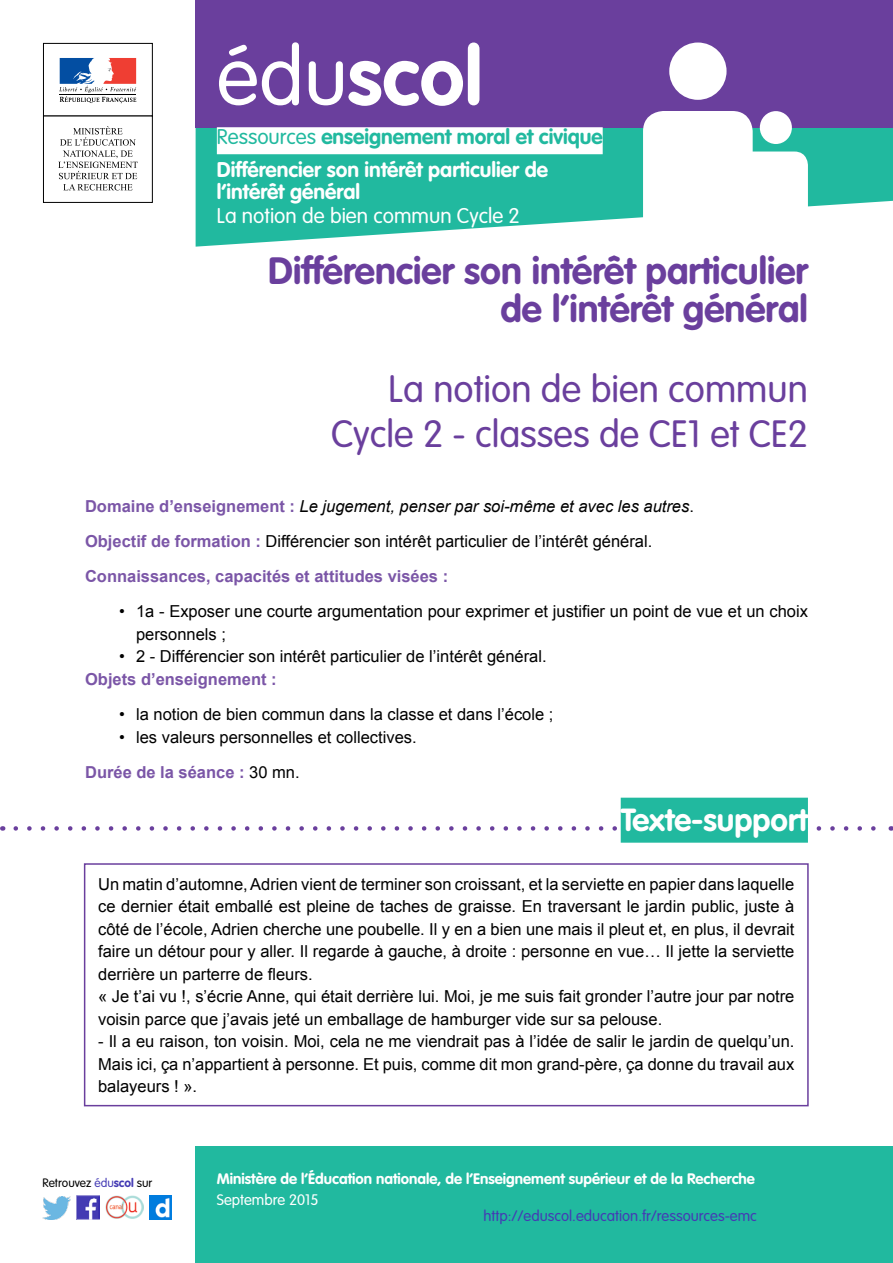
<style>
.page{position:relative;width:893px;height:1263px;background:#fff}
.page>*{position:absolute;margin:0;border:0;box-sizing:border-box;transform-origin:0 0}
.t1{font:700 81px "VAG Rounded Std";color:#fff}
.t2{font:700 37.5px/37.5px "VAG Rounded Std";color:#6a3f9d;text-align:right}
.t3{font:300 37.5px/45px "VAG Rounded Std";color:#6a3f9d;text-align:right}
.t4{font:700 31.5px "VAG Rounded Std";color:#fff}
.t5{font:700 21px/33px "VAG Rounded Std";color:#fff}
.t6{font:300 21px "VAG Rounded Std";color:#fff}
.t7{font:16.5px/22.5px "Arial";color:#000}
.t8{font:700 16.5px/35.2px "Arial";color:#7b56a7}
.t9{font:700 15px "VAG Rounded Std";color:#fff}
.t10{font:300 15px "VAG Rounded Std";color:#443bb4}
.t11{font:300 15px "VAG Rounded Std";color:#fff}
.t12{font:300 12px "VAG Rounded Std";color:#000}
.s1{font-weight:300}
.s2{font-weight:300;color:#21b99f}
.s3{color:#21b99f}
.s4{font-weight:400;font-style:italic;color:#000}
.s5{font-weight:400;color:#000}
.s6{font-weight:700;color:#7b56a7}
.s7{color:#443bb4}
.s8{font-weight:700;color:#443bb4}
</style>
<div class="page">
<svg style="left:196px;top:128px;width:697px;height:119px;fill:#21b99f"></svg>
<div style="left:43px;top:43px;width:110px;height:73px;border:1px solid #000"></div>
<svg style="left:59px;top:58px;width:77px;height:45px"></svg>
<hr style="left:60px;top:94px;width:76px;height:1px;background:#000">
<div style="left:43px;top:116px;width:110px;height:87px;border:1px solid #000"></div>
<svg style="left:58px;top:126px;width:80px;height:64px"></svg>
<div style="left:196px;top:0;width:697px;height:128px;background:#6a3f9d"></div>
<div style="left:217px;top:127px;width:386px;height:27px;background:#fff"></div>
<div style="left:760px;top:111px;width:32px;height:33px;background:#fff;border-radius:50%"></div>
<div style="left:643px;top:111px;width:110px;height:144px;background:#fff;border-radius:20px"></div>
<div style="left:725px;top:152px;width:83px;height:103px;background:#fff;border-radius:14px"></div>
<div style="left:669px;top:43px;width:58px;height:57px;background:#fff;border-radius:50%"></div>
<div style="left:196px;top:1146px;width:697px;height:117px;background:#21b99f"></div>
<img style="left:76px;top:1196px;width:24px;height:23px">
<img style="left:43px;top:1197px;width:27px;height:22px">
<img style="left:149px;top:1196px;width:23px;height:23px">
<img style="left:105px;top:1196px;width:38px;height:22px">
<svg style="left:16px;top:826px;width:860px;height:5px"></svg>
<div style="left:621px;top:798px;width:187px;height:45px;background:#21b99f"></div>
<div style="left:84px;top:863px;width:725px;height:243px;border:2px solid #6a3f9d"></div>
<h1 class="t1" style="left:217px;top:29px;width:267px"><span class="s1">édu</span>scol</h1>
<p class="t5" style="left:217px;top:121px;width:387px"><span class="s2">Ressources</span> <span class="s3">enseignement moral et civique<br></span>Différencier son intérêt particulier de</p>
<p class="t5" style="left:217px;top:176px;width:145px">l’intérêt général</p>
<p class="t6" style="left:217px;top:204px;width:304px">La notion de bien commun Cycle 2</p>
<h2 class="t2" style="left:268px;top:253px;width:541px">Différencier son intérêt particulier de l’intérêt général</h2>
<h2 class="t3" style="left:331px;top:367px;width:478px">La notion de bien commun<br>Cycle 2 - classes de CE1 et CE2</h2>
<p class="t8" style="left:85px;top:489px;width:610px">Domaine d’enseignement : <span class="s4">Le jugement, penser par soi-même et avec les autres</span><span class="s5">.<br></span>Objectif de formation : <span class="s5">Différencier son intérêt particulier de l’intérêt général.<br></span>Connaissances, capacités et attitudes visées :</p>
<p class="t7" style="left:136px;top:600px;width:673px;text-indent:-17px">• 1a - Exposer une courte argumentation pour exprimer et justifier un point de vue et un choix personnels ;</p>
<p class="t7" style="left:119px;top:645px;width:429px">• 2 - Différencier son intérêt particulier de l’intérêt général.</p>
<p class="t8" style="left:85px;top:662px;width:193px">Objets d’enseignement :</p>
<p class="t7" style="left:119px;top:703px;width:436px">• la notion de bien commun dans la classe et dans l’école ;</p>
<p class="t7" style="left:85px;top:719px;width:333px;line-height:35.2px;text-indent:34px">• les valeurs personnelles et collectives.<br><span class="s6">Durée de la séance :</span> 30 mn.</p>
<h3 class="t4" style="left:621px;top:801px;width:189px">Texte-support</h3>
<p class="t7" style="left:98px;top:873px;width:698px">Un matin d’automne,Adrien vient de terminer son croissant, et la serviette en papier dans laquelle ce dernier était emballé est pleine de taches de graisse. En traversant le jardin public, juste à côté de l’école, Adrien cherche une poubelle. Il y en a bien une mais il pleut et, en plus, il devrait faire un détour pour y aller. Il regarde à gauche, à droite : personne en vue… Il jette la serviette derrière un parterre de fleurs.<br>« Je t’ai vu !, s’écrie Anne, qui était derrière lui. Moi, je me suis fait gronder l’autre jour par notre voisin parce que j’avais jeté un emballage de hamburger vide sur sa pelouse.</p>
<p class="t7" style="left:98px;top:1030px;width:698px;text-align:justify">- Il a eu raison, ton voisin. Moi, cela ne me viendrait pas à l’idée de salir le jardin de quelqu’un.<br>Mais ici, ça n’appartient à personne. Et puis, comme dit mon grand-père, ça donne du travail aux balayeurs ! ».</p>
<p class="t12" style="left:43px;top:1176px;width:111px">Retrouvez <span class="s7">édu</span><span class="s8">scol</span> sur</p>
<p class="t9" style="left:217px;top:1170px;width:540px">Ministère de l’Éducation nationale, de l’Enseignement supérieur et de la Recherche</p>
<p class="t11" style="left:217px;top:1191px;width:103px">Septembre 2015</p>
<p class="t10" style="left:483px;top:1207px;width:275px">http://eduscol.education.fr/ressources-emc</p>
</div>
